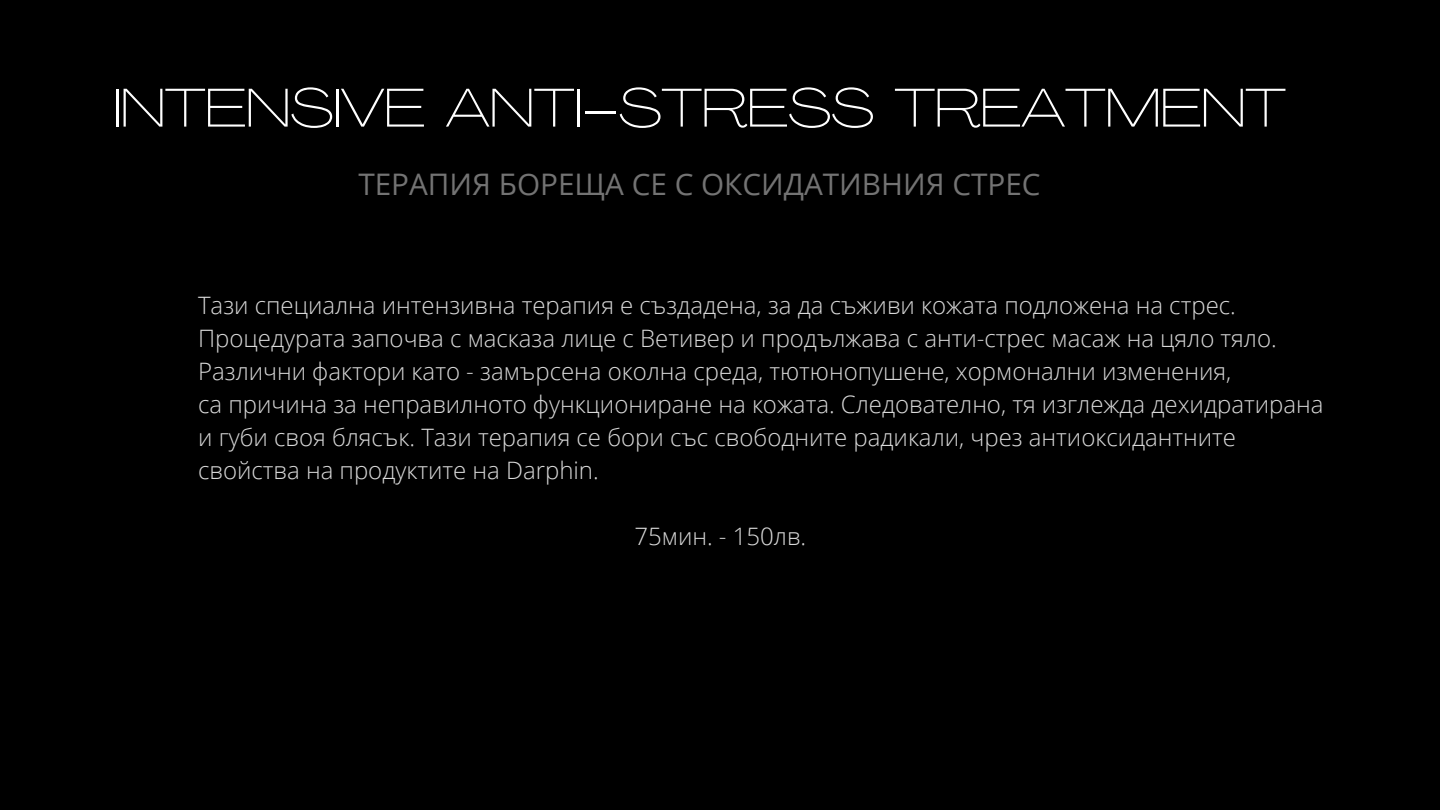
<style>
.page{position:relative;width:1440px;height:810px;background:#000}
.page>*{position:absolute;margin:0;border:0;box-sizing:border-box;transform-origin:0 0}
.t1{font:100 54px "Agrandir Grand";color:#fff}
.t2{font:29.7px "Open Sans";color:#737373}
.t3{font:300 24px "Open Sans";color:#d9d9d9}
</style>
<div class="page">
<h1 class="t1" style="left:113px;top:86px;width:1174px">INTENSIVE ANTI-STRESS TREATMENT</h1>
<h2 class="t2" style="left:358px;top:164px;width:684px">ТЕРАПИЯ БОРЕЩА СЕ С ОКСИДАТИВНИЯ СТРЕС</h2>
<p class="t3" style="left:198px;top:289px;width:1039px">Тази специална интензивна терапия е създадена, за да съживи кожата подложена на стрес.</p>
<p class="t3" style="left:198px;top:322px;width:1080px">Процедурата започва с масказа лице с Ветивер и продължава с анти-стрес масаж на цяло тяло.</p>
<p class="t3" style="left:198px;top:355px;width:1035px">Различни фактори като - замърсена околна среда, тютюнопушене, хормонални изменения,</p>
<p class="t3" style="left:198px;top:388px;width:1127px">са причина за неправилното функциониране на кожата. Следователно, тя изглежда дехидратирана</p>
<p class="t3" style="left:198px;top:421px;width:1040px">и губи своя блясък. Тази терапия се бори със свободните радикали, чрез антиоксидантните</p>
<p class="t3" style="left:198px;top:454px;width:402px">свойства на продуктите на Darphin.</p>
<p class="t3" style="left:635px;top:520px;width:173px">75мин. - 150лв.</p>
</div>
